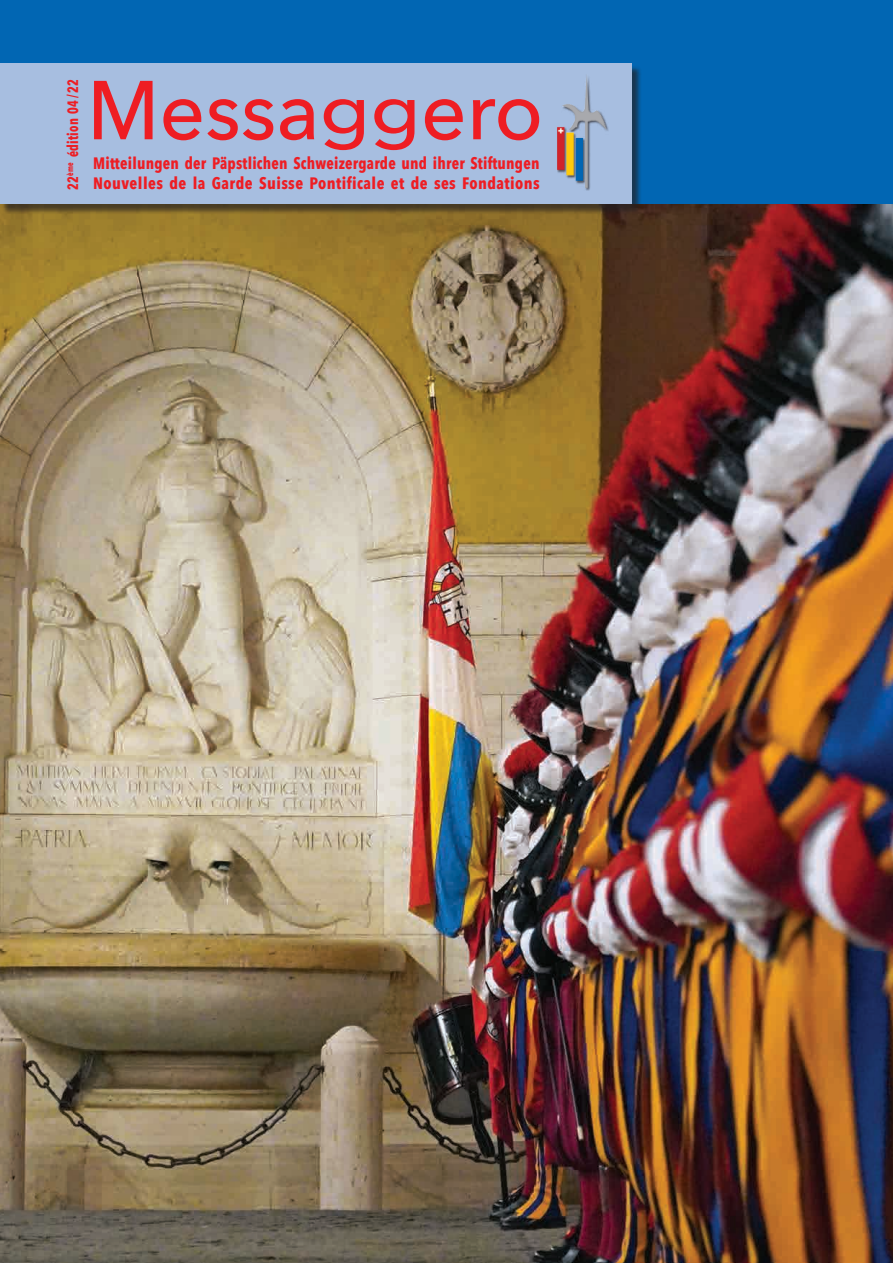
<style>
.page{position:relative;width:893px;height:1263px;background:#fff}
.page>*{position:absolute;margin:0;border:0;box-sizing:border-box;transform-origin:0 0}
.t1{font:500 82.5px "Avenir Next";color:#ee1d23}
.t2{font:700 16.5px "Avenir Next Condensed";letter-spacing:.015em;color:#ee1d23;scale:.95 1}
.t3{font:700 16.5px "Avenir Next Condensed";letter-spacing:.015em;color:#ee1d23}
.t4{font:700 15px "Avenir Next Condensed";letter-spacing:.02em;color:#ee1d23;scale:.86 1}
.s1{font-size:70.2px}
</style>
<div class="page">
<div style="left:0;top:0;width:893px;height:249px;background:#0166b3"></div>
<img style="left:0;top:204px;width:893px;height:1059px">
<div style="left:1px;top:65px;width:641px;height:150px;background:#231f20;opacity:.75"></div>
<div style="left:0;top:64px;width:631px;height:140px;background:#a7bee0"></div>
<img style="left:557px;top:75px;width:52px;height:116px">
<p class="t4" style="left:64px;top:190px;width:130px;rotate:-90deg">22<sup>ème</sup> édition 04 /22</p>
<p class="t1" style="left:87px;top:40px;width:457px">Messa<span class="s1">gg</span>ero</p>
<p class="t2" style="left:93px;top:153px;width:471px">Mitteilungen der Päpstlichen Schweizergarde und ihrer Stiftungen</p>
<p class="t3" style="left:93px;top:173px;width:448px">Nouvelles de la Garde Suisse Pontificale et de ses Fondations</p>
</div>
